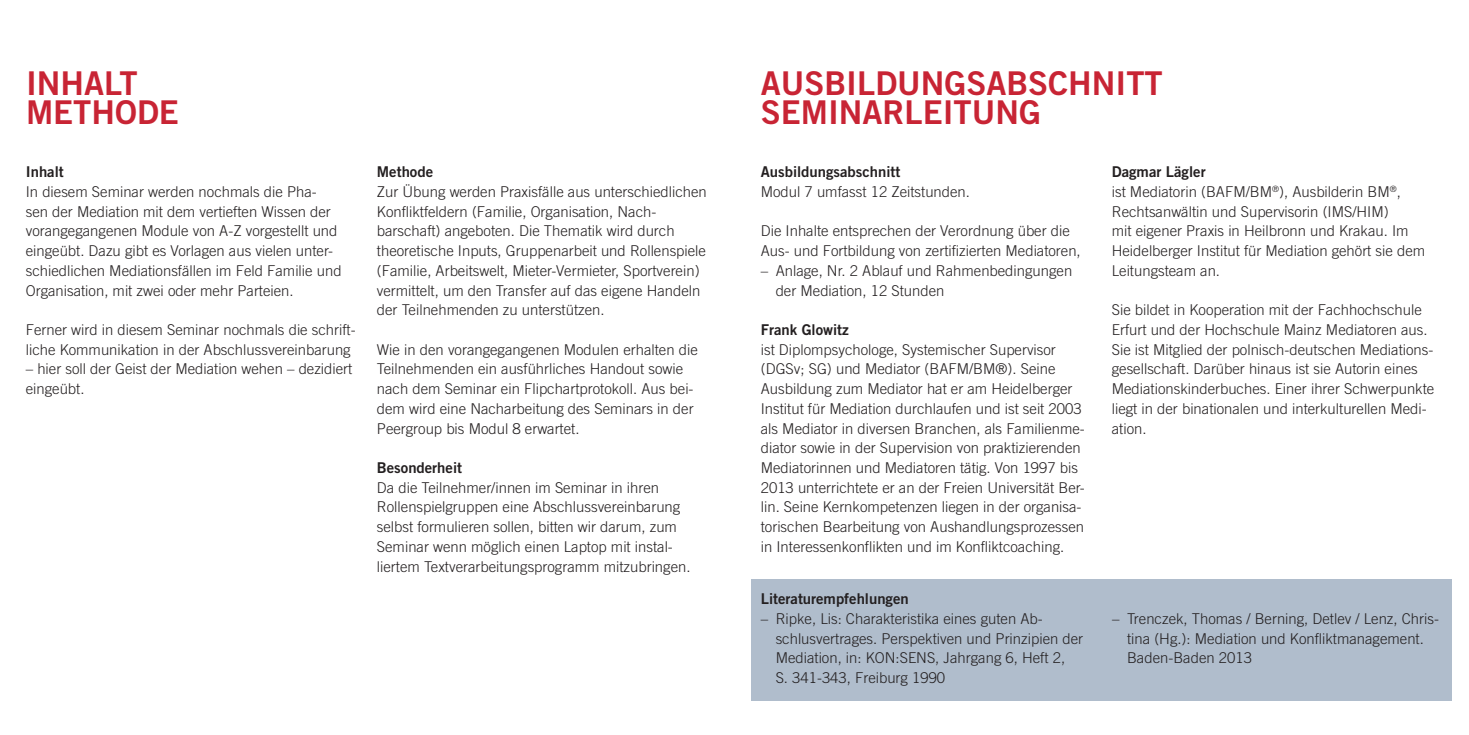
<style>
.page{position:relative;width:1469px;height:735px;background:#fff}
.page>*{position:absolute;margin:0;border:0;box-sizing:border-box;transform-origin:0 0}
._03_Trade_Gothic_Lt{font:32.73px/29.2px "Trade Gothic LT Std Bd 2";color:#c82434}
._00_Fließtext_Trade{font:300 14.88px/19.6px "Trade Gothic LT Std";color:#231f20}
._05_Trade_Gothic_LT{font:300 14.88px/19.6px "Trade Gothic LT Std";color:#231f20}
._05_Trade_Gothic_LT-2{font:14.88px "Trade Gothic LT Std Bd 2";color:#231f20}
._04_Trade_Gothic_LD{font:14.88px "Trade Gothic LT Std Bd 2";color:#231f20}
</style>
<div class="page">
<div style="left:751px;top:579px;width:700px;height:121px;background:#b0bdcc"></div>
<p class="_03_Trade_Gothic_Lt" style="left:26px;top:68px;width:154px">INHALT<br>METHODE</p>
<p class="_05_Trade_Gothic_LT-2" style="left:26px;top:163px;width:40px">Inhalt</p>
<p class="_00_Fließtext_Trade" style="left:26px;top:182px;width:317px">In diesem Seminar werden nochmals die Pha&shy;sen der Mediation mit dem vertieften Wissen der vorangegangenen Module von A-Z vorgestellt und eingeübt. Dazu gibt es Vorlagen aus vielen unter&shy;schiedlichen Mediationsfällen im Feld Familie und Organisation, mit zwei oder mehr Parteien.</p>
<p class="_00_Fließtext_Trade" style="left:26px;top:319px;width:331px">Ferner wird in diesem Seminar nochmals die schrift&shy;liche Kommunikation in der Abschlussvereinbarung</p>
<p class="_00_Fließtext_Trade" style="left:26px;top:359px;width:328px">– hier soll der Geist der Mediation wehen – dezidiert eingeübt.</p>
<p class="_05_Trade_Gothic_LT-2" style="left:377px;top:163px;width:58px">Methode</p>
<p class="_00_Fließtext_Trade" style="left:377px;top:182px;width:331px">Zur Übung werden Praxisfälle aus unterschiedlichen Konfliktfeldern (Familie, Organisation, Nach&shy;barschaft) angeboten. Die Thematik wird durch theoretische Inputs, Gruppenarbeit und Rollenspiele (Familie, Arbeitswelt, Mieter-Vermieter, Sportverein) vermittelt, um den Transfer auf das eigene Handeln der Teilnehmenden zu unterstützen.</p>
<p class="_00_Fließtext_Trade" style="left:377px;top:339px;width:322px">Wie in den vorangegangenen Modulen erhalten die Teilnehmenden ein ausführliches Handout sowie nach dem Seminar ein Flipchartprotokoll. Aus bei&shy;dem wird eine Nacharbeitung des Seminars in der Peergroup bis Modul 8 erwartet.</p>
<p class="_05_Trade_Gothic_LT-2" style="left:377px;top:458px;width:87px">Besonderheit</p>
<p class="_05_Trade_Gothic_LT" style="left:377px;top:477px;width:315px">Da die Teilnehmer/innen im Seminar in ihren Rollenspielgruppen eine Abschlussvereinbarung selbst formulieren sollen, bitten wir darum, zum Seminar wenn möglich einen Laptop mit instal&shy;liertem Textverarbeitungsprogramm mitzubringen.</p>
<p class="_03_Trade_Gothic_Lt" style="left:760px;top:68px;width:403px">AUSBILDUNGSABSCHNITT<br>SEMINARLEITUNG</p>
<p class="_05_Trade_Gothic_LT-2" style="left:760px;top:163px;width:141px">Ausbildungsabschnitt</p>
<p class="_00_Fließtext_Trade" style="left:760px;top:182px;width:211px">Modul 7 umfasst 12 Zeitstunden.</p>
<p class="_00_Fließtext_Trade" style="left:760px;top:221px;width:321px">Die Inhalte entsprechen der Verordnung über die<br>Aus- und Fortbildung von zertifizierten Mediatoren,</p>
<p class="_00_Fließtext_Trade" style="left:775px;top:260px;width:298px;text-indent:-15px">– Anlage, Nr. 2 Ablauf und Rahmenbedingungen der Mediation, 12 Stunden</p>
<p class="_05_Trade_Gothic_LT-2" style="left:760px;top:320px;width:90px">Frank Glowitz</p>
<p class="_00_Fließtext_Trade" style="left:760px;top:339px;width:326px">ist Diplompsychologe, Systemischer Supervisor (DGSv; SG) und Mediator (BAFM/BM®). Seine Ausbildung zum Mediator hat er am Heidelberger Institut für Mediation durchlaufen und ist seit 2003 als Mediator in diversen Branchen, als Familienme&shy;diator sowie in der Supervision von praktizierenden Mediatorinnen und Mediatoren tätig. Von 1997 bis 2013 unterrichtete er an der Freien Universität Ber&shy;lin. Seine Kernkompetenzen liegen in der organisa&shy;torischen Bearbeitung von Aushandlungsprozessen in Interessenkonflikten und im Konfliktcoaching.</p>
<p class="_04_Trade_Gothic_LD" style="left:1111px;top:163px;width:95px">Dagmar Lägler</p>
<p class="_00_Fließtext_Trade" style="left:1111px;top:182px;width:315px">ist Mediatorin (BAFM/BM<sup>®</sup>), Ausbilderin BM<sup>®</sup>, Rechtsanwältin und Supervisorin (IMS/HIM)<br>mit eigener Praxis in Heilbronn und Krakau. Im Heidelberger Institut für Mediation gehört sie dem Leitungsteam an.</p>
<p class="_00_Fließtext_Trade" style="left:1111px;top:300px;width:324px">Sie bildet in Kooperation mit der Fachhochschule Erfurt und der Hochschule Mainz Mediatoren aus.<br>Sie ist Mitglied der polnisch-deutschen Mediations&shy;gesellschaft. Darüber hinaus ist sie Autorin eines Mediationskinderbuches. Einer ihrer Schwerpunkte liegt in der binationalen und interkulturellen Medi&shy;ation.</p>
<p class="_04_Trade_Gothic_LD" style="left:760px;top:589px;width:149px">Literaturempfehlungen</p>
<p class="_00_Fließtext_Trade" style="left:775px;top:608px;width:309px;text-indent:-15px">– Ripke, Lis: Charakteristika eines guten Ab&shy;schlusvertrages. Perspektiven und Prinzipien der Mediation, in: KON:SENS, Jahrgang 6, Heft 2,<br>S. 341-343, Freiburg 1990</p>
<p class="_00_Fließtext_Trade" style="left:1127px;top:608px;width:313px;text-indent:-15px">– Trenczek, Thomas / Berning, Detlev / Lenz, Chris&shy;tina (Hg.): Mediation und Konfliktmanagement.<br>Baden-Baden 2013</p>
</div>
